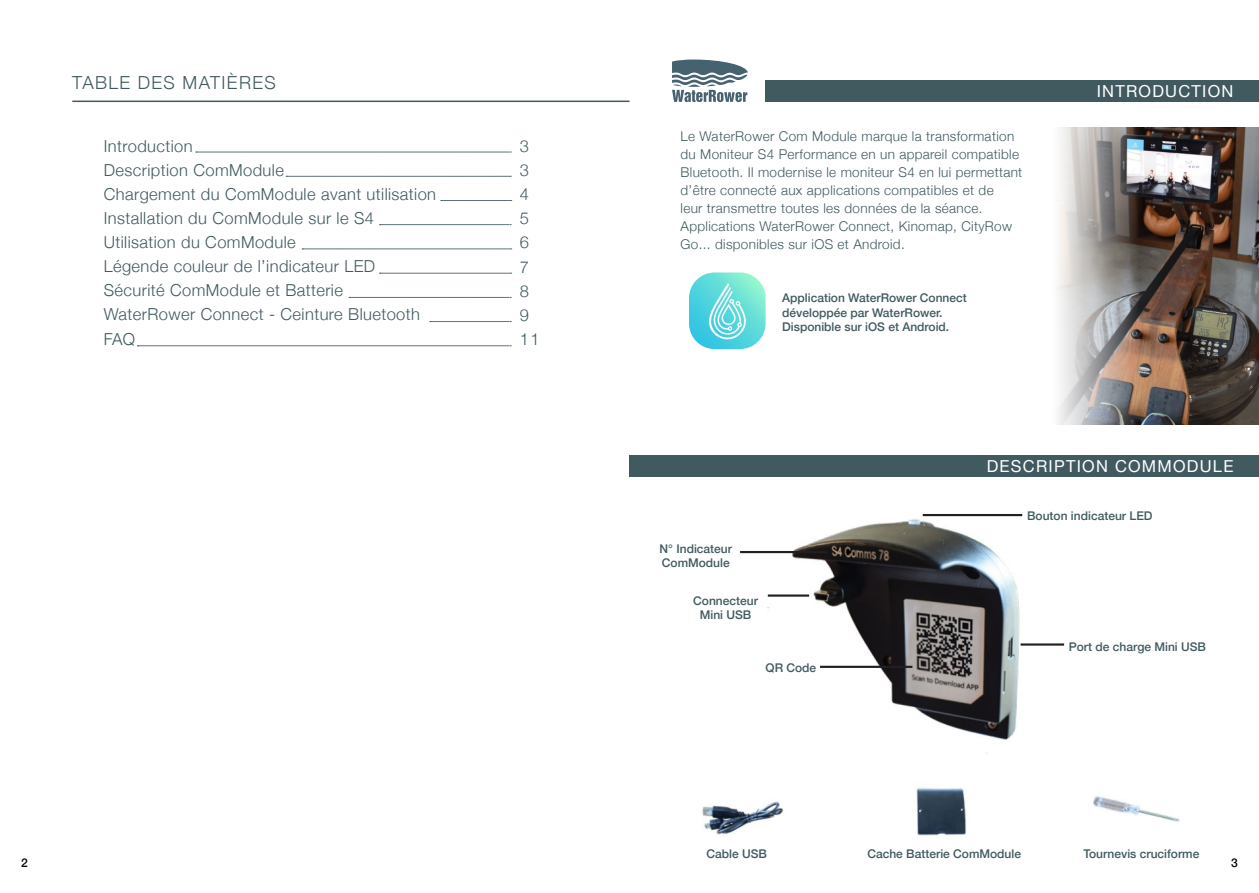
<style>
.page{position:relative;width:1259px;height:893px;background:#fff}
.page>*{position:absolute;margin:0;border:0;box-sizing:border-box;transform-origin:0 0}
.t1{font:300 18px "Helvetica Neue";letter-spacing:.075em;color:#415a60}
.t2{font:300 16.5px/24px "Helvetica Neue";letter-spacing:.025em;color:#415a60}
.t3{font:16.5px "Helvetica Neue";letter-spacing:.075em;color:#fff}
.t4{font:300 13.5px/18px "Helvetica Neue";letter-spacing:.025em;color:#415a60}
.t5{font:500 12px/14.4px "Helvetica Neue";color:#415a60}
.t6{font:500 12px "Helvetica Neue";color:#000}
</style>
<div class="page">
<hr style="left:72px;top:101px;width:557px;height:1px;background:#415a60">
<svg style="left:441px;top:200px;width:71px;height:1px"></svg>
<svg style="left:196px;top:152px;width:315px;height:1px"></svg>
<svg style="left:286px;top:176px;width:225px;height:1px"></svg>
<svg style="left:379px;top:224px;width:132px;height:1px"></svg>
<svg style="left:302px;top:249px;width:210px;height:1px"></svg>
<svg style="left:379px;top:273px;width:133px;height:1px"></svg>
<svg style="left:349px;top:297px;width:162px;height:1px"></svg>
<svg style="left:430px;top:321px;width:81px;height:1px"></svg>
<svg style="left:137px;top:346px;width:374px;height:1px"></svg>
<div style="left:765px;top:81px;width:494px;height:21px;background:#415a60"></div>
<svg style="left:672px;top:60px;width:76px;height:42px"></svg>
<img style="left:1057px;top:127px;width:202px;height:298px">
<img style="left:689px;top:272px;width:76px;height:77px">
<div style="left:629px;top:455px;width:630px;height:22px;background:#415a60"></div>
<img style="left:702px;top:514px;width:478px;height:322px">
<h1 class="t1" style="left:72px;top:68px;width:205px">TABLE DES MATIÈRES</h1>
<p class="t2" style="left:104px;top:133px;width:334px">Introduction<br>Description ComModule<br>Chargement du ComModule avant utilisation<br>Installation du ComModule sur le S4<br>Utilisation du ComModule<br>Légende couleur de l’indicateur LED<br>Sécurité ComModule et Batterie<br>WaterRower Connect - Ceinture Bluetooth<br>FAQ</p>
<p class="t2" style="left:520px;top:133px;width:21px">3<br>3<br>4<br>5<br>6<br>7<br>8<br>9<br>11</p>
<p class="t4" style="left:680px;top:126px;width:343px">Le WaterRower Com Module marque la transformation du Moniteur S4 Performance en un appareil compatible Bluetooth. Il modernise le moniteur S4 en lui permettant d’être connecté aux applications compatibles et de<br>leur transmettre toutes les données de la séance.<br>Applications WaterRower Connect, Kinomap, CityRow Go... disponibles sur iOS et Android.</p>
<p class="t5" style="left:782px;top:290px;width:186px">Application WaterRower Connect développée par WaterRower.<br>Disponible sur iOS et Android.</p>
<p class="t3" style="left:1096px;top:79px;width:138px">INTRODUCTION</p>
<p class="t5" style="left:659px;top:540px;width:74px">N° Indicateur<br>ComModule</p>
<p class="t5" style="left:693px;top:592px;width:66px;text-align:center">Connecteur<br>Mini USB</p>
<p class="t5" style="left:765px;top:659px;width:52px">QR Code</p>
<p class="t3" style="left:986px;top:454px;width:248px">DESCRIPTION COMMODULE</p>
<p class="t5" style="left:1027px;top:508px;width:127px">Bouton indicateur LED</p>
<p class="t5" style="left:1069px;top:638px;width:139px">Port de charge Mini USB</p>
<p class="t5" style="left:706px;top:845px;width:62px">Cable USB</p>
<p class="t5" style="left:867px;top:845px;width:155px">Cache Batterie ComModule</p>
<p class="t5" style="left:1083px;top:845px;width:118px">Tournevis cruciforme</p>
<p class="t6" style="left:21px;top:853px;width:8px">2</p>
<p class="t6" style="left:1231px;top:853px;width:8px">3</p>
</div>
